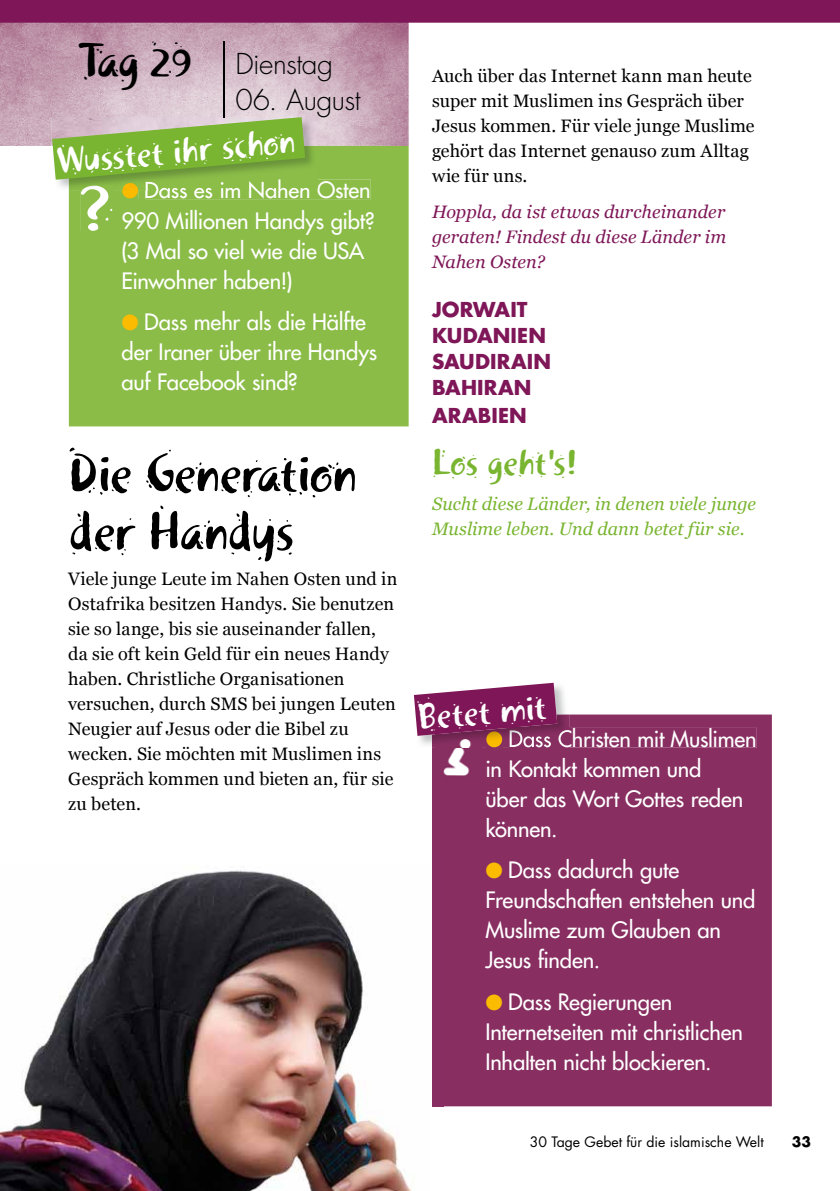
<style>
.page{position:relative;width:840px;height:1191px;background:#fff}
.page>*{position:absolute;margin:0;border:0;box-sizing:border-box;transform-origin:0 0}
.t1{font:66.8px "Khaki Two";color:#fff}
.t2{font:54px/58px "Khaki Two";letter-spacing:-.01em;color:#000}
.t3{font:48.6px "Khaki Two";color:#000}
.t4{font:36px "Khaki Two";color:#fff}
.t5{font:36px "Khaki Two";color:#79b530}
.t6{font:300 28px "Futura";letter-spacing:-.015em;color:#000}
.t7{font:22px/30px "Futura";letter-spacing:-.005em;color:#fff}
.t8{font:700 20px/26px "Futura";letter-spacing:.005em;color:#7e1657}
.t9{font:18px/25px "Georgia";letter-spacing:.005em;color:#000}
.t10{font:italic 18px/25px "Georgia";letter-spacing:.005em;color:#7e1657;text-align:justify}
.t11{font:italic 18px/25px "Georgia";letter-spacing:.005em;color:#79b530}
.t12{font:14px "Futura";color:#000}
.t13{font:700 14px "Futura";color:#000}
.s1{font-size:40.2px}
.s2{color:#fabb00}
</style>
<div class="page">
<img style="left:0;top:870px;width:412px;height:321px">
<img style="left:0;top:23px;width:408px;height:123px">
<hr style="left:223px;top:42px;width:1px;height:75px;background:#000">
<div style="left:69px;top:146px;width:339px;height:280px;background:#8abc47"></div>
<div style="left:81px;top:191px;width:31px;height:40px;background:#8abc47"></div>
<svg style="left:52px;top:117px;width:318px;height:82px;background:#94ba5d"></svg>
<div style="left:432px;top:714px;width:339px;height:392px;background:#882e61"></div>
<div style="left:432px;top:852px;width:11px;height:254px;background:#882e62"></div>
<svg style="left:413px;top:683px;width:343px;height:65px"></svg>
<img style="left:435px;top:734px;width:45px;height:46px">
<div style="left:0;top:0;width:839px;height:23px;background:#7e1657"></div>
<h3 class="t3" style="left:77px;top:31px;width:116px">Tag <span class="s1">29</span></h3>
<h3 class="t6" style="left:235px;top:47px;width:99px">Dienstag</h3>
<h3 class="t6" style="left:235px;top:83px;width:126px">06. August</h3>
<h3 class="t4" style="left:54px;top:140px;width:242px;rotate:-5deg">Wusstet ihr schon</h3>
<h1 class="t1" style="left:77px;top:169px;width:39px">?</h1>
<p class="t7" style="left:121px;top:175px;width:255px"><span class="s2">●</span> Dass es im Nahen Osten<br>990 Millionen Handys gibt? (3 Mal so viel wie die USA<br>Einwohner haben!)</p>
<p class="t7" style="left:121px;top:306px;width:257px"><span class="s2">●</span> Dass mehr als die Hälfte der Iraner über ihre Handys auf Facebook sind?</p>
<h2 class="t2" style="left:68px;top:444px;width:290px">Die Generation der Handys</h2>
<p class="t9" style="left:68px;top:565px;width:331px">Viele junge Leute im Nahen Osten und in Ostafrika besitzen Handys. Sie benutzen sie so lange, bis sie auseinander fallen, da sie oft kein Geld für ein neues Handy haben. Christliche Organisationen versuchen, durch SMS bei jungen Leuten Neugier auf Jesus oder die Bibel zu wecken. Sie möchten mit Muslimen ins Gespräch kommen und bieten an, für sie zu beten.</p>
<p class="t9" style="left:432px;top:62px;width:324px">Auch über das Internet kann man heute super mit Muslimen ins Gespräch über<br>Jesus kommen. Für viele junge Muslime gehört das Internet genauso zum Alltag wie für uns.</p>
<p class="t10" style="left:432px;top:199px;width:295px">Hoppla, da ist etwas durcheinander geraten! Findest du diese Länder im Nahen Osten?</p>
<p class="t8" style="left:432px;top:296px;width:121px">JORWAIT<br>KUDANIEN<br>SAUDIRAIN<br>BAHIRAN</p>
<p class="t8" style="left:432px;top:402px;width:96px">ARABIEN</p>
<h3 class="t5" style="left:432px;top:440px;width:147px">Los geht's!</h3>
<p class="t11" style="left:432px;top:491px;width:325px">Sucht diese Länder, in denen viele junge<br>Muslime leben. Und dann betet für sie.</p>
<h3 class="t4" style="left:415px;top:696px;width:131px;rotate:-5deg">Betet mit</h3>
<p class="t7" style="left:485px;top:723px;width:272px"><span class="s2">●</span> Dass Christen mit Muslimen in Kontakt kommen und<br>über das Wort Gottes reden können.</p>
<p class="t7" style="left:485px;top:855px;width:271px"><span class="s2">●</span> Dass dadurch gute<br>Freundschaften entstehen und<br>Muslime zum Glauben an<br>Jesus finden.</p>
<p class="t7" style="left:485px;top:986px;width:259px"><span class="s2">●</span> Dass Regierungen<br>Internetseiten mit christlichen<br>Inhalten nicht blockieren.</p>
<p class="t12" style="left:529px;top:1132px;width:235px">30 Tage Gebet für die islamische Welt</p>
<p class="t13" style="left:791px;top:1132px;width:21px">33</p>
</div>
